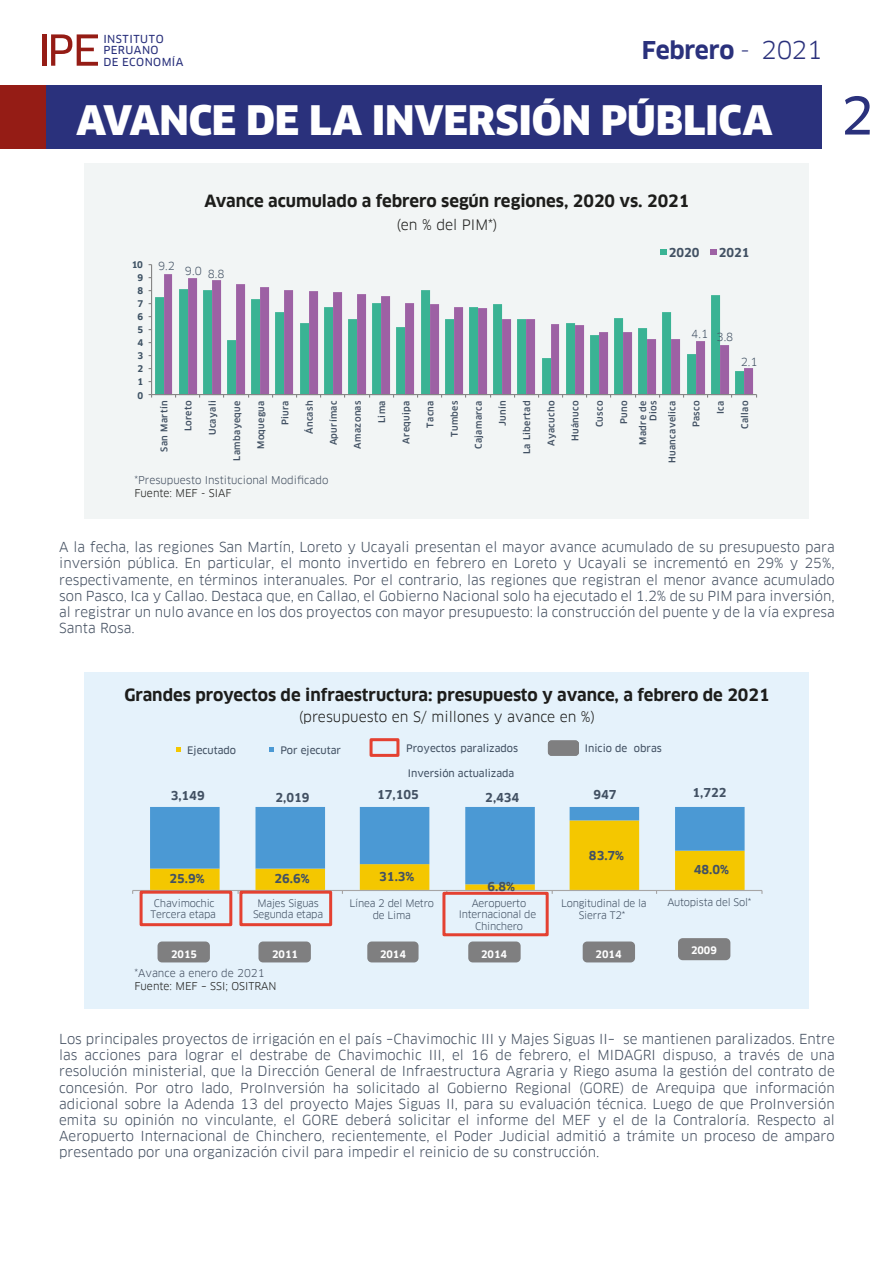
<style>
.page{position:relative;width:894px;height:1263px;background:#fff}
.page>*{position:absolute;margin:0;border:0;box-sizing:border-box;transform-origin:0 0}
.t1{font:50.85px "Clan Pro News";color:#2a317c}
.t2{font:900 39.75px "Clan Pro";letter-spacing:-.005em;color:#fff}
.t3{font:700 24px "Clan Pro";letter-spacing:-.015em;color:#2a317c}
.t4{font:700 16.5px "Clan Pro";color:#1d1d1b}
.t5{font:14.1px "Clan Pro";color:#1d1d1b}
.t6{font:13.5px/16.2px "Clan Pro";color:#434f60;text-align:justify}
.t7{font:700 12px "Clan Pro";color:#425163}
.t8{font:10.8px/11.6px "Clan Pro News";letter-spacing:.04em;color:#2a317c}
.t9{font:10.8px "Clan Pro";color:#425163}
.t10{font:10.5px "Clan Pro";color:#434f60}
.t11{font:10.5px "Clan Pro";color:#1d1d1b}
.t12{font:10.2px/11.2px "Clan Pro";letter-spacing:-.02em;color:#425163;text-align:center}
.t13{font:10.2px "Clan Pro News";color:#425163}
.t14{font:700 10.05px "Clan Pro";color:#fff}
.t15{font:500 9px/19px "Clan Pro";letter-spacing:.035em;color:#425163;text-align:right}
.t16{font:700 9px "Clan Pro";color:#3e5264}
.s1{font-weight:400}
</style>
<div class="page">
<div style="left:85px;top:163px;width:724px;height:356px;background:#f2f5f5"></div>
<div style="left:85px;top:672px;width:724px;height:336px;background:#e5f2fb"></div>
<svg style="left:51px;top:34px;width:47px;height:32px"></svg>
<hr style="left:43px;top:34px;width:4px;height:32px;background:#951c15">
<div style="left:0;top:85px;width:820px;height:63px;background:#2a317c"></div>
<div style="left:0;top:85px;width:45px;height:63px;background:#951c15"></div>
<svg style="left:164px;top:274px;width:589px;height:120px"></svg>
<hr style="left:151px;top:265px;width:1px;height:130px;background:#868686">
<hr style="left:151px;top:394px;width:605px;height:1px;background:#868686">
<svg style="left:660px;top:249px;width:6px;height:5px"></svg>
<svg style="left:710px;top:249px;width:6px;height:5px"></svg>
<svg style="left:150px;top:807px;width:594px;height:13px;fill:#4b99d4"></svg>
<hr style="left:133px;top:890px;width:628px;height:1px;background:#a6a5a5">
<svg style="left:150px;top:820px;width:594px;height:74px"></svg>
<svg style="left:176px;top:747px;width:4px;height:5px"></svg>
<svg style="left:269px;top:747px;width:4px;height:5px"></svg>
<div style="left:139px;top:891px;width:93px;height:35px;border:3px solid #e44131"></div>
<div style="left:239px;top:891px;width:93px;height:35px;border:3px solid #e44131"></div>
<div style="left:159px;top:943px;width:49px;height:18px;background:#7f7f80;border-radius:3px"></div>
<div style="left:157px;top:941px;width:53px;height:21px;border:3px solid #7f7f80;border-radius:3px"></div>
<div style="left:260px;top:943px;width:49px;height:18px;background:#7f7f80;border-radius:3px"></div>
<div style="left:258px;top:941px;width:53px;height:21px;border:3px solid #7f7f80;border-radius:3px"></div>
<div style="left:369px;top:943px;width:48px;height:18px;background:#7f7f80;border-radius:3px"></div>
<div style="left:367px;top:941px;width:51px;height:21px;border:3px solid #7f7f80;border-radius:3px"></div>
<div style="left:369px;top:738px;width:30px;height:19px;border:3px solid #e44131"></div>
<div style="left:549px;top:742px;width:28px;height:12px;background:#7f7f80;border-radius:2px"></div>
<div style="left:548px;top:740px;width:31px;height:16px;border:3px solid #7f7f80;border-radius:2px"></div>
<div style="left:442px;top:892px;width:106px;height:44px;border:3px solid #e44131"></div>
<div style="left:584px;top:943px;width:49px;height:18px;background:#7f7f80;border-radius:3px"></div>
<div style="left:582px;top:941px;width:53px;height:21px;border:3px solid #7f7f80;border-radius:3px"></div>
<div style="left:469px;top:943px;width:50px;height:18px;background:#7f7f80;border-radius:3px"></div>
<div style="left:468px;top:941px;width:52px;height:21px;border:3px solid #7f7f80;border-radius:3px"></div>
<div style="left:679px;top:940px;width:49px;height:19px;background:#7f7f80;border-radius:3px"></div>
<div style="left:678px;top:938px;width:52px;height:22px;border:3px solid #7f7f80;border-radius:3px"></div>
<p class="t8" style="left:103px;top:33px;width:82px">INSTITUTO<br>PERUANO<br>DE ECONOMÍA</p>
<h3 class="t3" style="left:641px;top:36px;width:182px">Febrero <span class="s1">- 2021</span></h3>
<h2 class="t2" style="left:76px;top:96px;width:697px">AVANCE DE LA INVERSIÓN PÚBLICA</h2>
<h1 class="t1" style="left:840px;top:86px;width:34px">2</h1>
<p class="t4" style="left:204px;top:192px;width:486px">Avance acumulado a febrero según regiones, 2020 vs. 2021</p>
<p class="t16" style="left:132px;top:260px;width:13px">10</p>
<p class="t16" style="left:138px;top:273px;width:7px">9</p>
<p class="t16" style="left:138px;top:286px;width:7px">8</p>
<p class="t16" style="left:138px;top:299px;width:7px">7</p>
<p class="t16" style="left:138px;top:312px;width:7px">6</p>
<p class="t16" style="left:138px;top:325px;width:7px">5</p>
<p class="t16" style="left:138px;top:337px;width:7px">4</p>
<p class="t16" style="left:138px;top:350px;width:7px">3</p>
<p class="t16" style="left:138px;top:363px;width:7px">2</p>
<p class="t16" style="left:138px;top:376px;width:7px">1</p>
<p class="t16" style="left:138px;top:390px;width:7px">0</p>
<p class="t9" style="left:158px;top:265px;width:68px">9.2 9.0 8.8</p>
<p class="t5" style="left:396px;top:216px;width:103px">(en % del PIM*)</p>
<p class="t7" style="left:668px;top:246px;width:32px">2020</p>
<p class="t7" style="left:718px;top:246px;width:32px">2021</p>
<p class="t9" style="left:691px;top:329px;width:44px">4.1 3.8</p>
<p class="t9" style="left:740px;top:355px;width:18px">2.1</p>
<p class="t15" style="left:155px;top:451px;width:53px;rotate:-90deg">San Martín</p>
<p class="t15" style="left:300px;top:434px;width:35px;rotate:-90deg">Áncash</p>
<p class="t15" style="left:324px;top:445px;width:46px;rotate:-90deg">Apurímac</p>
<p class="t15" style="left:493px;top:426px;width:27px;rotate:-90deg">Junín</p>
<p class="t15" style="left:565px;top:441px;width:42px;rotate:-90deg">Huánuco</p>
<p class="t15" style="left:179px;top:431px;width:32px;rotate:-90deg">Loreto</p>
<p class="t15" style="left:203px;top:435px;width:36px;rotate:-90deg">Ucayali</p>
<p class="t15" style="left:227px;top:461px;width:62px;rotate:-90deg">Lambayeque</p>
<p class="t15" style="left:251px;top:449px;width:50px;rotate:-90deg">Moquegua</p>
<p class="t15" style="left:275px;top:425px;width:26px;rotate:-90deg">Piura</p>
<p class="t15" style="left:348px;top:449px;width:50px;rotate:-90deg">Amazonas</p>
<p class="t15" style="left:372px;top:423px;width:24px;rotate:-90deg">Lima</p>
<p class="t15" style="left:396px;top:443px;width:44px;rotate:-90deg">Arequipa</p>
<p class="t15" style="left:421px;top:428px;width:29px;rotate:-90deg">Tacna</p>
<p class="t15" style="left:445px;top:437px;width:38px;rotate:-90deg">Tumbes</p>
<p class="t15" style="left:469px;top:449px;width:50px;rotate:-90deg">Cajamarca</p>
<p class="t15" style="left:517px;top:454px;width:55px;rotate:-90deg">La Libertad</p>
<p class="t15" style="left:541px;top:446px;width:47px;rotate:-90deg">Ayacucho</p>
<p class="t15" style="left:590px;top:427px;width:28px;rotate:-90deg">Cusco</p>
<p class="t15" style="left:614px;top:445px;width:46px;rotate:-90deg">Puno<br>Madre de</p>
<p class="t15" style="left:643px;top:463px;width:64px;rotate:-90deg">Dios<br>Huancavelica</p>
<p class="t15" style="left:686px;top:427px;width:28px;rotate:-90deg">Pasco</p>
<p class="t15" style="left:711px;top:414px;width:15px;rotate:-90deg">Ica</p>
<p class="t15" style="left:735px;top:429px;width:30px;rotate:-90deg">Callao</p>
<p class="t10" style="left:134px;top:474px;width:196px">*Presupuesto Institucional Modificado</p>
<p class="t11" style="left:134px;top:487px;width:99px">Fuente: MEF - SIAF</p>
<p class="t6" style="left:59px;top:539px;width:777px">A la fecha, las regiones San Martín, Loreto y Ucayali presentan el mayor avance acumulado de su presupuesto para inversión pública. En particular, el monto invertido en febrero en Loreto y Ucayali se incrementó en 29% y 25%, respectivamente, en términos interanuales. Por el contrario, las regiones que registran el menor avance acumulado son Pasco, Ica y Callao. Destaca que, en Callao, el Gobierno Nacional solo ha ejecutado el 1.2% de su PIM para inversión, al registrar un nulo avance en los dos proyectos con mayor presupuesto: la construcción del puente y de la vía expresa Santa Rosa.</p>
<p class="t4" style="left:124px;top:685px;width:646px">Grandes proyectos de infraestructura: presupuesto y avance, a febrero de 2021</p>
<p class="t5" style="left:299px;top:708px;width:298px">(presupuesto en S/ millones y avance en %)</p>
<p class="t13" style="left:187px;top:744px;width:50px">Ejecutado</p>
<p class="t13" style="left:280px;top:744px;width:62px">Por ejecutar</p>
<p class="t13" style="left:406px;top:742px;width:113px">Proyectos paralizados</p>
<p class="t13" style="left:585px;top:742px;width:78px">Inicio de obras</p>
<p class="t13" style="left:408px;top:767px;width:108px">Inversión actualizada</p>
<p class="t7" style="left:171px;top:789px;width:35px">3,149</p>
<p class="t7" style="left:275px;top:791px;width:35px">2,019</p>
<p class="t7" style="left:377px;top:788px;width:43px">17,105</p>
<p class="t7" style="left:485px;top:791px;width:35px">2,434</p>
<p class="t7" style="left:593px;top:788px;width:25px">947</p>
<p class="t7" style="left:692px;top:785px;width:35px">1,722</p>
<p class="t7" style="left:169px;top:872px;width:37px">25.9%</p>
<p class="t7" style="left:274px;top:872px;width:37px">26.6%</p>
<p class="t7" style="left:379px;top:869px;width:37px">31.3%</p>
<p class="t7" style="left:487px;top:880px;width:29px">6.8%</p>
<p class="t7" style="left:589px;top:848px;width:37px">83.7%</p>
<p class="t7" style="left:693px;top:863px;width:37px">48.0%</p>
<p class="t12" style="left:349px;top:897px;width:86px;line-height:12.1px">Línea 2 del Metro de Lima</p>
<p class="t12" style="left:667px;top:897px;width:85px">Autopista del Sol*</p>
<p class="t12" style="left:150px;top:897px;width:67px">Chavimochic<br>Tercera etapa</p>
<p class="t12" style="left:253px;top:897px;width:72px">Majes Siguas<br>Segunda etapa</p>
<p class="t12" style="left:459px;top:897px;width:79px">Aeropuerto<br>Internacional de</p>
<p class="t12" style="left:475px;top:921px;width:50px">Chinchero</p>
<p class="t12" style="left:561px;top:897px;width:87px">Longitudinal de la</p>
<p class="t12" style="left:578px;top:909px;width:48px">Sierra T2*</p>
<p class="t14" style="left:171px;top:948px;width:27px">2015</p>
<p class="t14" style="left:272px;top:948px;width:27px">2011</p>
<p class="t14" style="left:380px;top:948px;width:27px">2014</p>
<p class="t10" style="left:134px;top:967px;width:132px">*Avance a enero de 2021</p>
<p class="t11" style="left:134px;top:980px;width:144px">Fuente: MEF – SSI; OSITRAN</p>
<p class="t14" style="left:481px;top:948px;width:27px">2014</p>
<p class="t14" style="left:595px;top:948px;width:27px">2014</p>
<p class="t14" style="left:691px;top:945px;width:27px">2009</p>
<p class="t6" style="left:59px;top:1031px;width:777px">Los principales proyectos de irrigación en el país –Chavimochic III y Majes Siguas II– se mantienen paralizados. Entre las acciones para lograr el destrabe de Chavimochic III, el 16 de febrero, el MIDAGRI dispuso, a través de una resolución ministerial, que la Dirección General de Infraestructura Agraria y Riego asuma la gestión del contrato de concesión. Por otro lado, ProInversión ha solicitado al Gobierno Regional (GORE) de Arequipa que información adicional sobre la Adenda 13 del proyecto Majes Siguas II, para su evaluación técnica. Luego de que ProInversión emita su opinión no vinculante, el GORE deberá solicitar el informe del MEF y el de la Contraloría. Respecto al Aeropuerto Internacional de Chinchero, recientemente, el Poder Judicial admitió a trámite un proceso de amparo presentado por una organización civil para impedir el reinicio de su construcción.</p>
</div>
